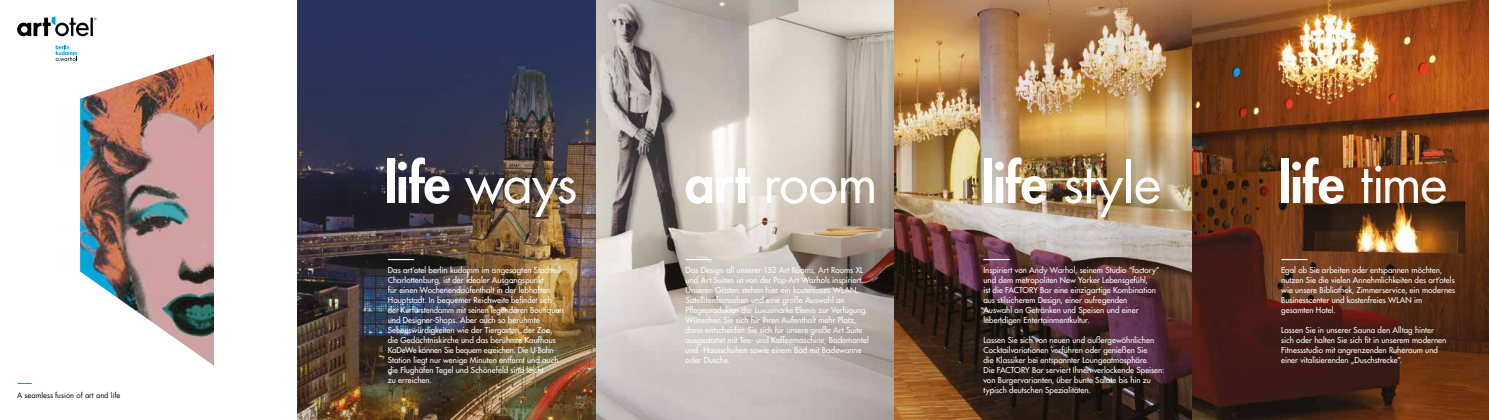
<style>
.page{position:relative;width:1489px;height:420px;background:#fff}
.page>*{position:absolute;margin:0;border:0;box-sizing:border-box;transform-origin:0 0}
.t1{font:800 53px "Futura";letter-spacing:-.02em;color:#fff}
.t2{font:53px "Futura";letter-spacing:-.015em;color:#fff}
.t3{font:8px/10px "Futura";letter-spacing:.005em;color:#fff}
.t4{font:7.5px "Futura";color:#000}
.s1{font-weight:400}
.s2{font-weight:800}
</style>
<div class="page">
<svg style="left:17px;top:16px;width:79px;height:20px"></svg>
<svg style="left:56px;top:45px;width:21px;height:16px"></svg>
<img style="left:80px;top:54px;width:134px;height:311px">
<svg style="left:18px;top:383px;width:14px;height:1px"></svg>
<img style="left:1191px;top:0;width:297px;height:420px">
<img style="left:893px;top:0;width:298px;height:420px">
<img style="left:595px;top:0;width:298px;height:420px">
<img style="left:298px;top:0;width:297px;height:420px">
<svg style="left:685px;top:259px;width:26px;height:1px"></svg>
<svg style="left:388px;top:259px;width:26px;height:1px"></svg>
<svg style="left:983px;top:259px;width:26px;height:1px"></svg>
<svg style="left:1281px;top:259px;width:26px;height:1px"></svg>
<p class="t4" style="left:17px;top:389px;width:105px">A seamless fusion of art and life</p>
<h1 class="t1" style="left:385px;top:148px;width:194px">life <span class="s1">ways</span></h1>
<h1 class="t2" style="left:685px;top:147px;width:194px"><span class="s2">art</span> room</h1>
<h1 class="t2" style="left:981px;top:147px;width:181px"><span class="s2">life</span> style</h1>
<h1 class="t1" style="left:1278px;top:148px;width:170px">life <span class="s1">time</span></h1>
<p class="t3" style="left:388px;top:265px;width:177px">Das art’otel berlin kudamm im angesagten Stadtteil Charlottenburg, ist der idealer Ausgangspunkt<br>für einen Wochenendaufenthalt in der lebhaften Hauptstadt. In bequemer Reichweite befindet sich der Kurfürstendamm mit seinen legendären Boutiquen und Designer-Shops. Aber auch so berühmte Sehenswürdigkeiten wie der Tiergarten, der Zoo, die Gedächtniskirche und das berühmte Kaufhaus KaDeWe können Sie bequem erreichen. Die U-Bahn-Station liegt nur wenige Minuten entfernt und auch die Flughäfen Tegel und Schönefeld sind leicht<br>zu erreichen.</p>
<p class="t3" style="left:983px;top:265px;width:178px">Inspiriert von Andy Warhol, seinem Studio “factory” und dem metropoliten New Yorker Lebensgefühl,<br>ist die FACTORY Bar eine einzigartige Kombination aus stilsicherem Design, einer aufregenden<br>Auswahl an Getränken und Speisen und einer lebendigen Entertainmentkultur.</p>
<p class="t3" style="left:685px;top:265px;width:185px">Das Design all unserer 152 Art Rooms, Art Rooms XL und Art Suiten ist von der Pop-Art Warhols inspiriert.<br>Unseren Gästen stehen hier ein kostenloses WLAN, Satellitenfernsehen und eine große Auswahl an Pflegeprodukten der Luxusmarke Elemis zur Verfügung.<br>Wünschen Sie sich für Ihren Aufenthalt mehr Platz, dann entscheiden Sie sich für unsere große Art Suite ausgestattet mit Tee- und Kaffeemaschine, Bademantel und -Hausschuhen sowie einem Bad mit Badewanne oder Dusche.</p>
<p class="t3" style="left:983px;top:335px;width:182px">Lassen Sie sich von neuen und außergewöhnlichen Cocktailvariationen verführen oder genießen Sie<br>die Klassiker bei entspannter Loungeatmosphäre.<br>Die FACTORY Bar serviert Ihnen verlockende Speisen: von Burgervarianten, über bunte Salate bis hin zu typisch deutschen Spezialitäten.</p>
<p class="t3" style="left:1281px;top:265px;width:175px">Egal ob Sie arbeiten oder entspannen möchten, nutzen Sie die vielen Annehmlichkeiten des art’otels wie unsere Bibliothek, Zimmerservice, ein modernes Businesscenter und kostenfreies WLAN im gesamten Hotel.</p>
<p class="t3" style="left:1281px;top:325px;width:167px">Lassen Sie in unserer Sauna den Alltag hinter sich oder halten Sie sich fit in unserem modernen Fitnessstudio mit angrenzenden Ruheraum und einer vitalisierenden „Duschstrecke”.</p>
</div>
